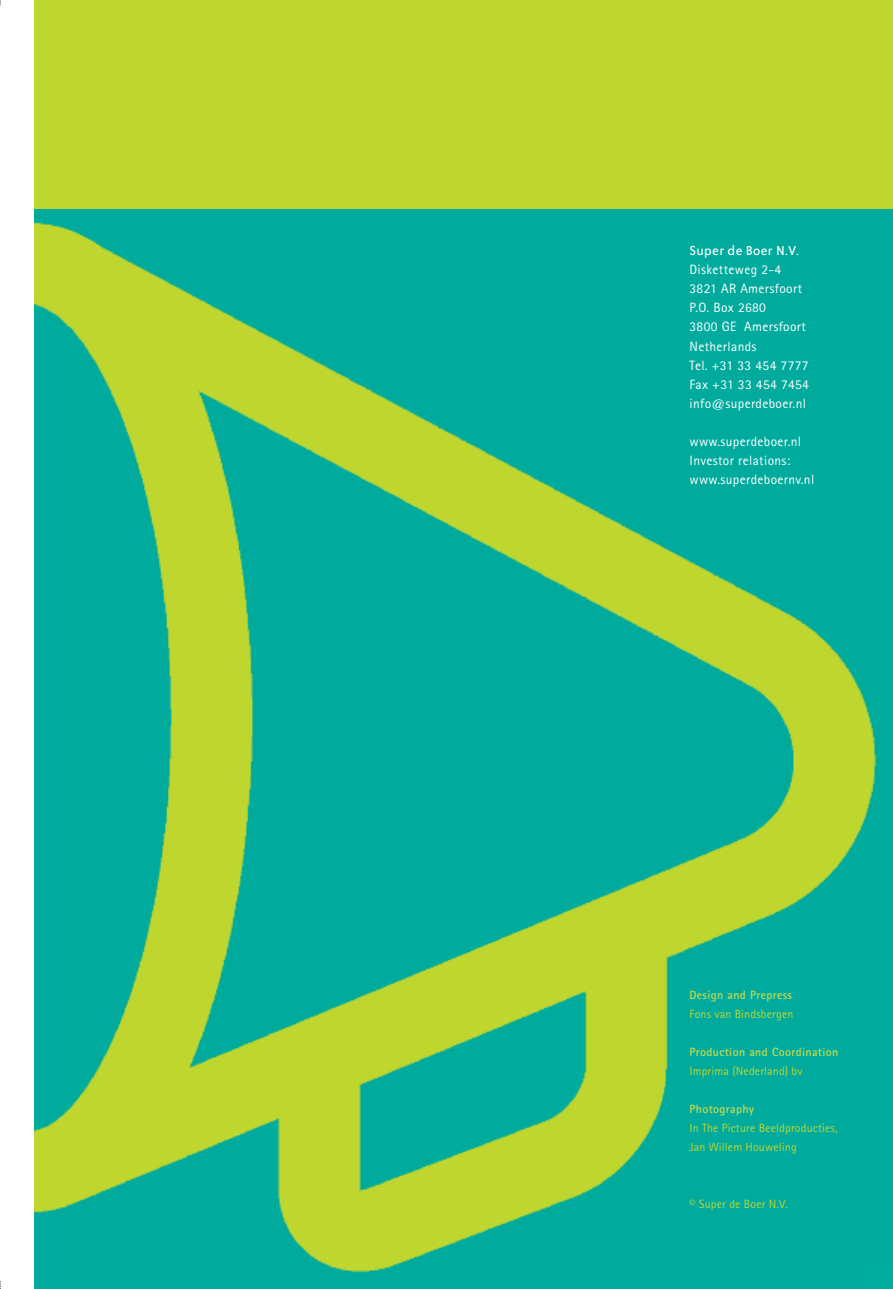
<style>
.page{position:relative;width:893px;height:1289px;background:#fff}
.page>*{position:absolute;margin:0;border:0;box-sizing:border-box;transform-origin:0 0}
.t1{font:15px "Bailey Sans ITC";letter-spacing:.025em;color:#fff}
.t2{font:13.5px/19px "Agfa Rotis Sans Serif";letter-spacing:.025em;color:#fff}
.t3{font:12px/19px "Agfa Rotis Sans Serif";letter-spacing:.01em;color:#bed630}
.t4{font:700 12px "Agfa Rotis Sans Serif";letter-spacing:.025em;color:#c7da50}
</style>
<div class="page">
<img style="left:34px;top:208px;width:859px;height:1080px">
<div style="left:34px;top:0;width:859px;height:208px;background:#bed630"></div>
<div style="left:850px;top:1259px;width:43px;height:29px;background:#00ac9d"></div>
<p class="t1" style="left:689px;top:245px;width:111px">Super de Boer N.V.</p>
<p class="t2" style="left:689px;top:261px;width:121px">Disketteweg 2-4<br>3821 AR Amersfoort<br>P.O. Box 2680<br>3800 GE Amersfoort<br>Netherlands<br>Tel. +31 33 454 7777<br>Fax +31 33 454 7454 info@superdeboer.nl</p>
<p class="t2" style="left:689px;top:433px;width:126px">www.superdeboer.nl<br>Investor relations: www.superdeboernv.nl</p>
<p class="t4" style="left:689px;top:990px;width:104px">Design and Prepress</p>
<p class="t3" style="left:689px;top:1005px;width:105px">Fons van Bindsbergen</p>
<p class="t4" style="left:689px;top:1047px;width:150px">Production and Coordination</p>
<p class="t3" style="left:689px;top:1062px;width:115px">Imprima (Nederland) bv</p>
<p class="t4" style="left:689px;top:1104px;width:66px">Photography</p>
<p class="t3" style="left:689px;top:1119px;width:150px">In The Picture Beeldproducties,<br>Jan Willem Houweling</p>
<p class="t3" style="left:689px;top:1195px;width:100px">© Super de Boer N.V.</p>
</div>
